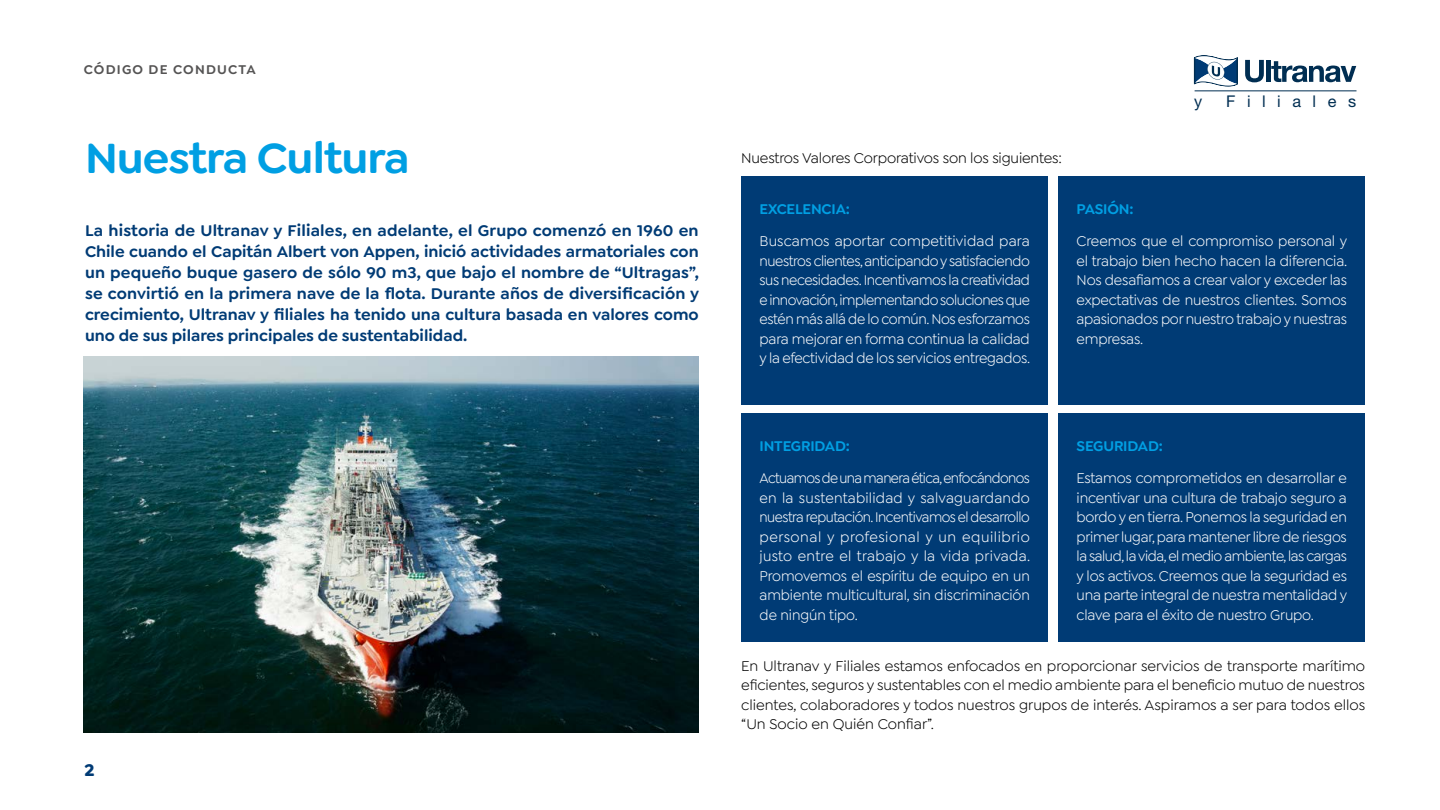
<style>
.page{position:relative;width:1440px;height:810px;background:#fff}
.page>*{position:absolute;margin:0;border:0;box-sizing:border-box;transform-origin:0 0}
.t1{font:600 45px "Goldplay";letter-spacing:-.02em;color:#009fe3}
.t2{font:700 18px "Goldplay";color:#003b75}
.t3{font:600 16.5px/21px "Goldplay";color:#003b75;text-align:justify}
.t4{font:16.2px "Helvetica Neue LT Std";letter-spacing:.71em;color:#002e52}
.t5{font:15px/19.5px "Goldplay";letter-spacing:-.01em;color:#fff;text-align:justify}
.t6{font:15px/19.5px "Goldplay";letter-spacing:-.01em;color:#000;text-align:justify}
.t7{font:15px/19.5px "Goldplay";letter-spacing:-.01em;color:#fff;text-align:justify;scale:.93 1}
.t8{font:600 15px "Goldplay";letter-spacing:-.01em;color:#009fe3}
.t9{font:600 13.5px "Goldplay";letter-spacing:.09em;color:#555454}
</style>
<div class="page">
<svg style="left:1194px;top:55px;width:44px;height:32px"></svg>
<svg style="left:1245px;top:60px;width:19px;height:22px"></svg>
<hr style="left:1266px;top:60px;width:4px;height:22px;background:#002e52">
<svg style="left:1271px;top:61px;width:85px;height:21px"></svg>
<hr style="left:1194px;top:91px;width:162px;height:1px;background:#002e52">
<div style="left:741px;top:176px;width:307px;height:229px;background:#003b75"></div>
<div style="left:741px;top:414px;width:307px;height:228px;background:#003b75"></div>
<div style="left:1058px;top:176px;width:307px;height:229px;background:#003b75"></div>
<div style="left:1058px;top:414px;width:307px;height:228px;background:#003b75"></div>
<img style="left:84px;top:356px;width:615px;height:376px">
<p class="t9" style="left:84px;top:61px;width:173px">CÓDIGO DE CONDUCTA</p>
<h1 class="t1" style="left:85px;top:130px;width:326px">Nuestra Cultura</h1>
<p class="t3" style="left:85px;top:220px;width:616px">La historia de Ultranav y Filiales, en adelante, el Grupo comenzó en 1960 en Chile cuando el Capitán Albert von Appen, inició actividades armatoriales con un pequeño buque gasero de sólo 90 m3, que bajo el nombre de “Ultragas”, se convirtió en la primera nave de la flota. Durante años de diversificación y crecimiento, Ultranav y filiales ha tenido una cultura basada en valores como uno de sus pilares principales de sustentabilidad.</p>
<p class="t2" style="left:85px;top:758px;width:12px">2</p>
<p class="t4" style="left:1194px;top:92px;width:10px">y</p>
<p class="t4" style="left:1226px;top:92px;width:131px">Filiales</p>
<p class="t6" style="left:741px;top:148px;width:322px">Nuestros Valores Corporativos son los siguientes:</p>
<p class="t8" style="left:759px;top:200px;width:92px">EXCELENCIA:</p>
<p class="t5" style="left:759px;top:231px;width:272px">Buscamos aportar competitividad para nuestros clientes, anticipando y satisfaciendo sus necesidades. Incentivamos la creatividad e innovación, implementando soluciones que estén más allá de lo común. Nos esforzamos para mejorar en forma continua la calidad y la efectividad de los servicios entregados.</p>
<p class="t8" style="left:1076px;top:200px;width:58px">PASIÓN:</p>
<p class="t5" style="left:1076px;top:231px;width:272px">Creemos que el compromiso personal y el trabajo bien hecho hacen la diferencia.<br>Nos desafiamos a crear valor y exceder las expectativas de nuestros clientes. Somos apasionados por nuestro trabajo y nuestras empresas.</p>
<p class="t8" style="left:759px;top:437px;width:92px">INTEGRIDAD:</p>
<p class="t7" style="left:759px;top:468px;width:292px">Actuamos de una manera ética, enfocándonos en la sustentabilidad y salvaguardando nuestra reputación. Incentivamos el desarrollo personal y profesional y un equilibrio justo entre el trabajo y la vida privada.<br>Promovemos el espíritu de equipo en un ambiente multicultural, sin discriminación de ningún tipo.</p>
<p class="t8" style="left:1076px;top:437px;width:88px">SEGURIDAD:</p>
<p class="t5" style="left:1076px;top:468px;width:272px">Estamos comprometidos en desarrollar e incentivar una cultura de trabajo seguro a bordo y en tierra. Ponemos la seguridad en primer lugar, para mantener libre de riesgos la salud, la vida, el medio ambiente, las cargas y los activos. Creemos que la seguridad es una parte integral de nuestra mentalidad y clave para el éxito de nuestro Grupo.</p>
<p class="t6" style="left:741px;top:656px;width:625px">En Ultranav y Filiales estamos enfocados en proporcionar servicios de transporte marítimo eficientes, seguros y sustentables con el medio ambiente para el beneficio mutuo de nuestros clientes, colaboradores y todos nuestros grupos de interés. Aspiramos a ser para todos ellos “Un Socio en Quién Confiar”.</p>
</div>
